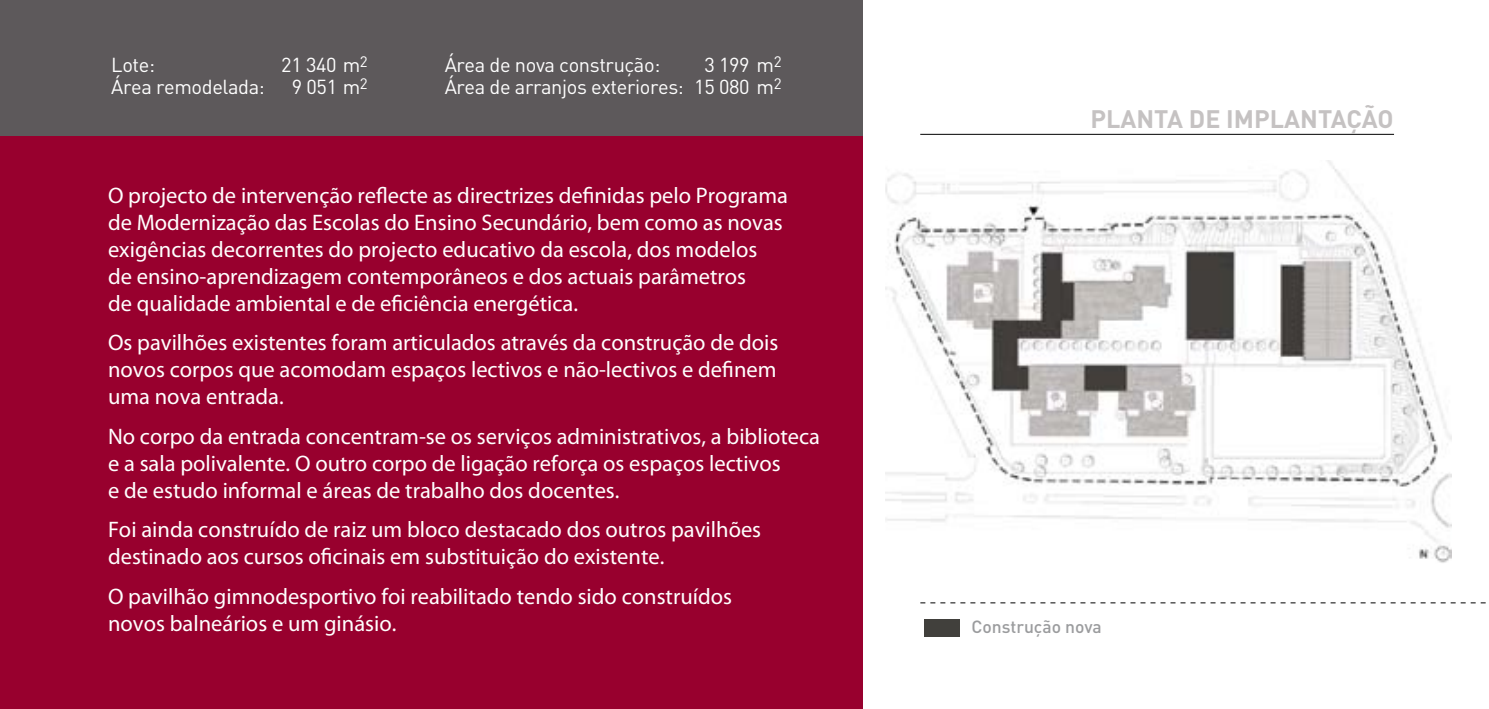
<style>
.page{position:relative;width:1489px;height:709px;background:#fff}
.page>*{position:absolute;margin:0;border:0;box-sizing:border-box;transform-origin:0 0}
.t1{font:700 25px "DIN";color:#c5c2c2}
.t2{font:700 22.5px/27px "Rotis Sans Serif";color:#fff}
.t3{font:20px/22.5px "DIN";letter-spacing:-.02em;color:#fff;text-align:right}
.t4{font:500 17.5px "DIN";color:#9b9c9e}
</style>
<div class="page">
<div style="left:0;top:1px;width:862px;height:708px;background:#98002e"></div>
<div style="left:0;top:0;width:862px;height:136px;background:#5d595b"></div>
<hr style="left:920px;top:134px;width:473px;height:1px;background:#000">
<div style="left:924px;top:619px;width:36px;height:17px;background:#41403c"></div>
<svg style="left:920px;top:602px;width:566px;height:1px"></svg>
<img style="left:885px;top:161px;width:565px;height:402px">
<p class="t3" style="left:111px;top:53px;width:45px">Lote:</p>
<p class="t3" style="left:281px;top:53px;width:88px">21 340 m<sup>2</sup></p>
<p class="t3" style="left:111px;top:76px;width:155px">Área remodelada:</p>
<p class="t3" style="left:292px;top:76px;width:77px">9 051 m<sup>2</sup></p>
<p class="t3" style="left:444px;top:53px;width:217px">Área de nova construção:</p>
<p class="t3" style="left:444px;top:53px;width:338px">3 199 m<sup>2<br></sup>Área de arranjos exteriores: 15 080 m<sup>2</sup></p>
<p class="t2" style="left:108px;top:181px;width:681px">O projecto de intervenção reflecte as directrizes definidas pelo Programa de Modernização das Escolas do Ensino Secundário, bem como as novas exigências decorrentes do projecto educativo da escola, dos modelos<br>de ensino-aprendizagem contemporâneos e dos actuais parâmetros<br>de qualidade ambiental e de eficiência energética.</p>
<p class="t2" style="left:108px;top:329px;width:672px;text-align:justify">Os pavilhões existentes foram articulados através da construção de dois novos corpos que acomodam espaços lectivos e não-lectivos e definem uma nova entrada.</p>
<p class="t2" style="left:108px;top:422px;width:713px">No corpo da entrada concentram-se os serviços administrativos, a biblioteca e a sala polivalente. O outro corpo de ligação reforça os espaços lectivos<br>e de estudo informal e áreas de trabalho dos docentes.</p>
<p class="t2" style="left:108px;top:516px;width:654px">Foi ainda construído de raiz um bloco destacado dos outros pavilhões destinado aos cursos oficinais em substituição do existente.</p>
<p class="t2" style="left:108px;top:582px;width:625px">O pavilhão gimnodesportivo foi reabilitado tendo sido construídos novos balneários e um ginásio.</p>
<p class="t1" style="left:1090px;top:102px;width:305px">PLANTA DE IMPLANTAÇÃO</p>
<p class="t4" style="left:971px;top:615px;width:132px">Construção nova</p>
</div>
